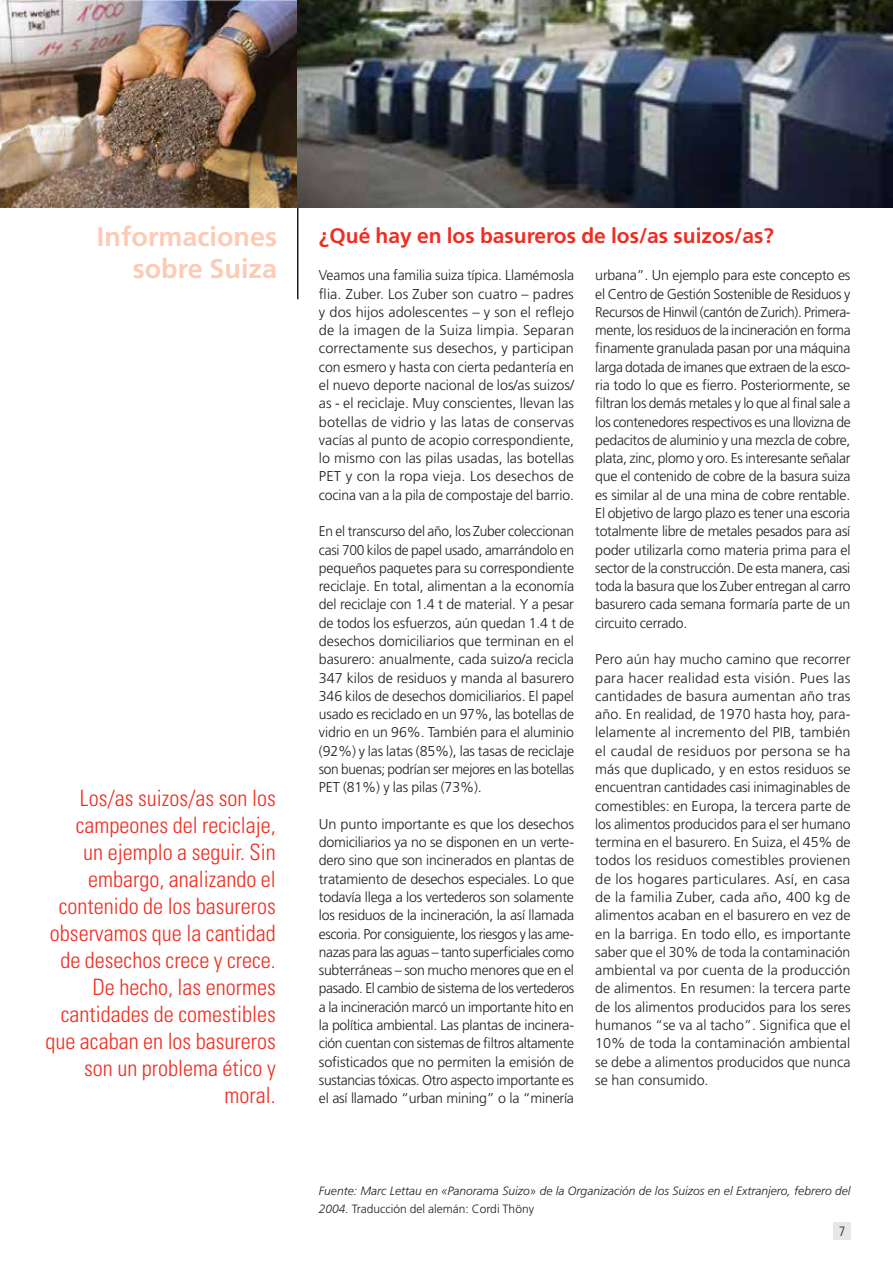
<style>
.page{position:relative;width:893px;height:1263px;background:#fff}
.page>*{position:absolute;margin:0;border:0;box-sizing:border-box;transform-origin:0 0}
.t1{font:700 27px/32.4px "Frutiger LT Std";color:#fccbb5;text-align:right}
.t2{font:300 condensed 22.5px/27px "Univers LT Std";color:#ee2e22;text-align:right}
.t3{font:700 21px "Frutiger LT Std";color:#ee2e22}
.t4{font:300 14.25px/18.3px "Frutiger LT Std";letter-spacing:-.015em;color:#231f20;text-align:justify}
.t5{font:300 condensed 13.5px "Frutiger LT Std";color:#231f20}
.t6{font:italic 300 12px/18.3px "Frutiger LT Std";color:#231f20}
.s1{font-style:normal}
</style>
<div class="page">
<div style="left:833px;top:1222px;width:17px;height:17px;background:#e6e7e9"></div>
<hr style="left:297px;top:207px;width:1px;height:92px;background:#231f20">
<img style="left:0;top:0;width:298px;height:207px">
<img style="left:298px;top:0;width:595px;height:207px">
<h1 class="t1" style="left:97px;top:220px;width:182px">Informaciones sobre Suiza</h1>
<h3 class="t3" style="left:319px;top:223px;width:456px">¿Qué hay en los basureros de los/as suizos/as?</h3>
<p class="t4" style="left:319px;top:266px;width:257px">Veamos una familia suiza típica. Llamémosla flia. Zuber. Los Zuber son cuatro – padres y dos hijos adolescentes – y son el reflejo de la imagen de la Suiza limpia. Separan correctamente sus desechos, y participan con esmero y hasta con cierta pedantería en el nuevo deporte nacional de los/as suizos/ as - el reciclaje. Muy conscientes, llevan las botellas de vidrio y las latas de conservas vacías al punto de acopio correspondiente, lo mismo con las pilas usadas, las botellas PET y con la ropa vieja. Los desechos de cocina van a la pila de compostaje del barrio.</p>
<p class="t4" style="left:319px;top:522px;width:257px">En el transcurso del año, los Zuber coleccionan casi 700 kilos de papel usado, amarrándolo en pequeños paquetes para su correspondiente reciclaje. En total, alimentan a la economía del reciclaje con 1.4 t de material. Y a pesar de todos los esfuerzos, aún quedan 1.4 t de desechos domiciliarios que terminan en el basurero: anualmente, cada suizo/a recicla 347 kilos de residuos y manda al basurero 346 kilos de desechos domiciliarios. El papel usado es reciclado en un 97%, las botellas de vidrio en un 96%. También para el aluminio (92%) y las latas (85%), las tasas de reciclaje son buenas; podrían ser mejores en las botellas PET (81%) y las pilas (73%).</p>
<p class="t4" style="left:319px;top:815px;width:257px">Un punto importante es que los desechos domiciliarios ya no se disponen en un verte&shy;dero sino que son incinerados en plantas de tratamiento de desechos especiales. Lo que todavía llega a los vertederos son solamente los residuos de la incineración, la así llamada escoria. Por consiguiente, los riesgos y las ame&shy;nazas para las aguas – tanto superficiales como subterráneas – son mucho menores que en el pasado. El cambio de sistema de los vertederos a la incineración marcó un importante hito en la política ambiental. Las plantas de incinera&shy;ción cuentan con sistemas de filtros altamente sofisticados que no permiten la emisión de sustancias tóxicas. Otro aspecto importante es el así llamado “urban mining” o la “minería</p>
<p class="t4" style="left:595px;top:266px;width:257px">urbana”. Un ejemplo para este concepto es el Centro de Gestión Sostenible de Residuos y Recursos de Hinwil (cantón de Zurich). Primera&shy;mente, los residuos de la incineración en forma finamente granulada pasan por una máquina larga dotada de imanes que extraen de la esco&shy;ria todo lo que es fierro. Posteriormente, se filtran los demás metales y lo que al final sale a los contenedores respectivos es una llovizna de pedacitos de aluminio y una mezcla de cobre, plata, zinc, plomo y oro. Es interesante señalar que el contenido de cobre de la basura suiza es similar al de una mina de cobre rentable.<br>El objetivo de largo plazo es tener una escoria totalmente libre de metales pesados para así poder utilizarla como materia prima para el sector de la construcción. De esta manera, casi toda la basura que los Zuber entregan al carro basurero cada semana formaría parte de un circuito cerrado.</p>
<p class="t4" style="left:595px;top:650px;width:257px">Pero aún hay mucho camino que recorrer para hacer realidad esta visión. Pues las cantidades de basura aumentan año tras año. En realidad, de 1970 hasta hoy, para&shy;lelamente al incremento del PIB, también el caudal de residuos por persona se ha más que duplicado, y en estos residuos se encuentran cantidades casi inimaginables de comestibles: en Europa, la tercera parte de los alimentos producidos para el ser humano termina en el basurero. En Suiza, el 45% de todos los residuos comestibles provienen de los hogares particulares. Así, en casa de la familia Zuber, cada año, 400 kg de alimentos acaban en el basurero en vez de en la barriga. En todo ello, es importante saber que el 30% de toda la contaminación ambiental va por cuenta de la producción de alimentos. En resumen: la tercera parte de los alimentos producidos para los seres humanos “se va al tacho”. Significa que el 10% de toda la contaminación ambiental se debe a alimentos producidos que nunca se han consumido.</p>
<p class="t2" style="left:45px;top:785px;width:232px">Los/as suizos/as son los campeones del reciclaje,<br>un ejemplo a seguir. Sin embargo, analizando el contenido de los basureros observamos que la cantidad de desechos crece y crece.<br>De hecho, las enormes cantidades de comestibles que acaban en los basureros son un problema ético y moral.</p>
<p class="t6" style="left:319px;top:1181px;width:533px">Fuente: Marc Lettau en «Panorama Suizo<span class="s1">»</span> de la Organización de los Suizos en el Extranjero, febrero del<br>2004. <span class="s1">Traducción del alemán: Cordi Thöny</span></p>
<p class="t5" style="left:839px;top:1223px;width:8px">7</p>
</div>
